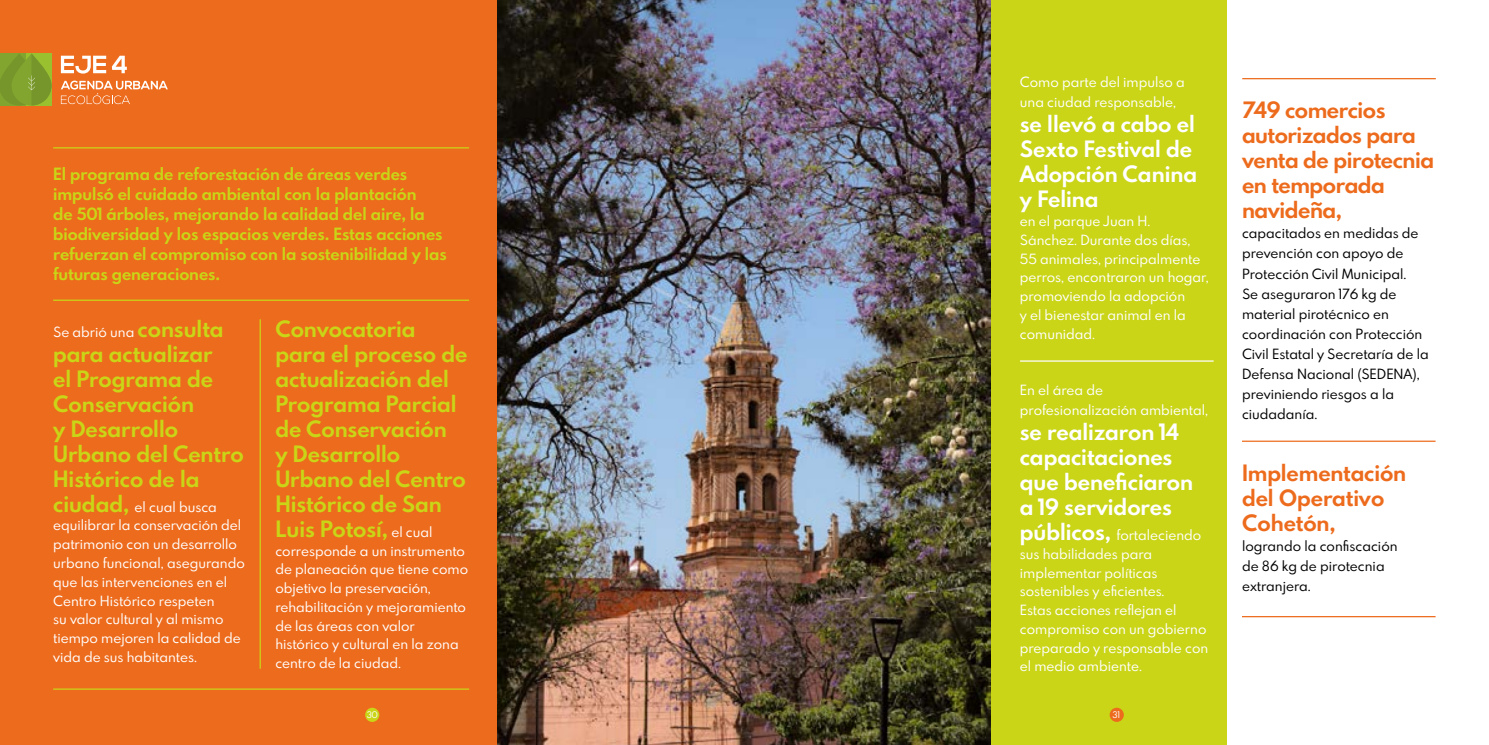
<style>
.page{position:relative;width:1489px;height:745px;background:#fff}
.page>*{position:absolute;margin:0;border:0;box-sizing:border-box;transform-origin:0 0}
.t1{font:700 20px/25px "Spartan MB";color:#cad517}
.t2{font:700 20px/25px "Spartan MB";color:#fff}
.t3{font:700 20px/25px "Spartan MB";letter-spacing:-.02em;color:#ed6b1c}
.t4{font:700 15px/20px "Spartan MB";color:#cad517}
.t5{font:12.5px/18.8px "Spartan MB";color:#fff}
.t6{font:12.5px/20px "Spartan MB";color:#000}
.t7{font:8.12px "Spartan MB";color:#fff}
.s1{font-weight:700;font-size:20px;color:#cad517}
.s2{font-weight:400;font-size:12.5px;color:#fff}
.s3{font-weight:700;font-size:20px}
</style>
<div class="page">
<div style="left:0;top:0;width:497px;height:744px;background:#ed6b1c"></div>
<svg style="left:61px;top:56px;width:45px;height:18px"></svg>
<svg style="left:112px;top:56px;width:15px;height:17px"></svg>
<svg style="left:61px;top:80px;width:107px;height:24px"></svg>
<div style="left:0;top:53px;width:25px;height:53px;background:#81a52f"></div>
<svg style="left:0;top:53px;width:52px;height:52px"></svg>
<hr style="left:53px;top:147px;width:416px;height:1px;background:#cad517">
<hr style="left:53px;top:299px;width:416px;height:1px;background:#cad517">
<hr style="left:53px;top:688px;width:416px;height:1px;background:#cad517">
<hr style="left:259px;top:319px;width:2px;height:349px;background:#cad517">
<div style="left:365px;top:707px;width:14px;height:14px;background:#cad517;border-radius:50%"></div>
<div style="left:989px;top:0;width:237px;height:744px;background:#cad517"></div>
<img style="left:497px;top:0;width:493px;height:744px">
<hr style="left:1242px;top:78px;width:193px;height:1px;background:#ed6b1c">
<hr style="left:1241px;top:440px;width:194px;height:1px;background:#ed6b1c">
<hr style="left:1241px;top:615px;width:194px;height:2px;background:#ed6b1c">
<hr style="left:1020px;top:360px;width:193px;height:1px;background:#fff">
<div style="left:1109px;top:707px;width:14px;height:14px;background:#ed6b1c;border-radius:50%"></div>
<p class="t4" style="left:53px;top:163px;width:395px">El programa de reforestación de áreas verdes impulsó el cuidado ambiental con la plantación<br>de 501 árboles, mejorando la calidad del aire, la biodiversidad y los espacios verdes. Estas acciones refuerzan el compromiso con la sostenibilidad y las futuras generaciones.</p>
<p class="t5" style="left:53px;top:321px;width:172px">Se abrió una <span class="s1">consulta</span></p>
<h1 class="t1" style="left:53px;top:340px;width:192px">para actualizar<br>el Programa de<br>Conservación<br>y Desarrollo<br>Urbano del Centro<br>Histórico de la</h1>
<p class="t5" style="left:53px;top:496px;width:193px"><span class="s1">ciudad,</span> el cual busca equilibrar la conservación del patrimonio con un desarrollo urbano funcional, asegurando que las intervenciones en el<br>Centro Histórico respeten<br>su valor cultural y al mismo tiempo mejoren la calidad de vida de sus habitantes.</p>
<h1 class="t1" style="left:275px;top:315px;width:194px">Convocatoria para el proceso de actualización del<br>Programa Parcial de Conservación<br>y Desarrollo<br>Urbano del Centro<br>Histórico de San<br>Luis Potosí, <span class="s2">el cual</span></h1>
<p class="t5" style="left:275px;top:540px;width:194px">corresponde a un instrumento de planeación que tiene como objetivo la preservación, rehabilitación y mejoramiento de las áreas con valor histórico y cultural en la zona centro de la ciudad.</p>
<p class="t7" style="left:367px;top:708px;width:13px">30</p>
<p class="t5" style="left:1019px;top:72px;width:166px;line-height:20px">Como parte del impulso a una ciudad responsable,</p>
<h1 class="t2" style="left:1019px;top:111px;width:179px">se llevó a cabo el<br>Sexto Festival de<br>Adopción Canina y Felina</h1>
<p class="t5" style="left:1019px;top:211px;width:190px">en el parque Juan H.<br>Sánchez. Durante dos días,<br>55 animales, principalmente perros, encontraron un hogar, promoviendo la adopción<br>y el bienestar animal en la comunidad.</p>
<p class="t5" style="left:1019px;top:379px;width:190px;line-height:20px">En el área de profesionalización ambiental,</p>
<h1 class="t2" style="left:1019px;top:418px;width:175px">se realizaron 14 capacitaciones que beneficiaron a 19 servidores</h1>
<p class="t5" style="left:1019px;top:525px;width:190px"><span class="s3">públicos,</span> fortaleciendo sus habilidades para implementar políticas sostenibles y eficientes.<br>Estas acciones reflejan el compromiso con un gobierno preparado y responsable con el medio ambiente.</p>
<p class="t7" style="left:1112px;top:708px;width:9px">31</p>
<h1 class="t3" style="left:1241px;top:97px;width:194px">749 comercios autorizados para venta de pirotecnia en temporada navideña,</h1>
<p class="t6" style="left:1241px;top:223px;width:188px">capacitados en medidas de prevención con apoyo de<br>Protección Civil Municipal.<br>Se aseguraron 176 kg de material pirotécnico en coordinación con Protección<br>Civil Estatal y Secretaría de la<br>Defensa Nacional (SEDENA), previniendo riesgos a la ciudadanía.</p>
<h1 class="t3" style="left:1241px;top:459px;width:166px">Implementación del Operativo<br>Cohetón,</h1>
<p class="t6" style="left:1241px;top:535px;width:157px">logrando la confiscación de 86 kg de pirotecnia extranjera.</p>
</div>
